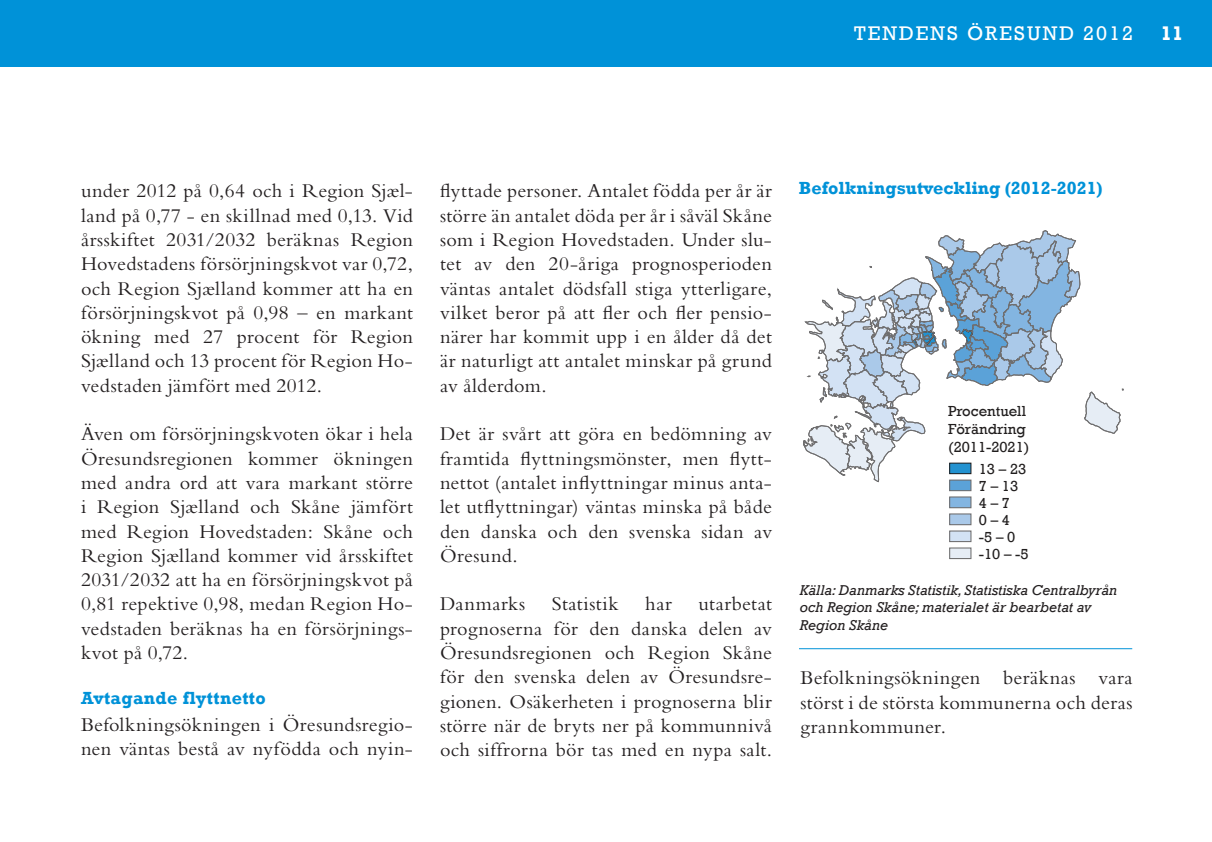
<style>
.page{position:relative;width:1212px;height:842px;background:#fff}
.page>*{position:absolute;margin:0;border:0;box-sizing:border-box;transform-origin:0 0}
.bread{font:20.25px/24.3px "Bembo";letter-spacing:.015em;color:#231f20;text-align:justify}
.t1{font:20.25px "Rockwell";letter-spacing:.1em;color:#fff}
.bread-2{font:20.25px "Bembo";letter-spacing:.035em;color:#231f20}
.t2{font:700 20.25px "Rockwell";color:#fff}
.diagramrubrik{font:700 18px "Rockwell";color:#0092d8}
.head_lille{font:700 18px "Rockwell";letter-spacing:.02em;color:#0092d8}
.t3{font:14.85px/17.1px "Rockwell";color:#211e1e}
.kilde_figur{font:italic 14.62px/17.6px "Rockwell";color:#231f20}
</style>
<div class="page">
<div style="left:0;top:0;width:1212px;height:67px;background:#0092d8"></div>
<div style="left:950px;top:480px;width:21px;height:11px;background:#5ba2d8"></div>
<div style="left:949px;top:480px;width:22px;height:11px;border:1px solid #6f6e6f"></div>
<div style="left:950px;top:497px;width:21px;height:11px;background:#83b5e1"></div>
<div style="left:949px;top:496px;width:22px;height:12px;border:1px solid #6f6e6f"></div>
<div style="left:950px;top:514px;width:21px;height:11px;background:#aac9e9"></div>
<div style="left:949px;top:513px;width:22px;height:12px;border:1px solid #6f6e6f"></div>
<div style="left:950px;top:531px;width:21px;height:11px;background:#d3e2f4"></div>
<div style="left:949px;top:530px;width:22px;height:12px;border:1px solid #6f6e6f"></div>
<div style="left:950px;top:548px;width:21px;height:10px;background:#e6edf5"></div>
<div style="left:949px;top:547px;width:22px;height:12px;border:1px solid #707070"></div>
<svg style="left:803px;top:230px;width:320px;height:252px"></svg>
<hr style="left:799px;top:648px;width:333px;height:1px;background:#0092d8">
<p class="t1" style="left:854px;top:22px;width:280px">TENDENS ÖRESUND 2012</p>
<p class="t2" style="left:1161px;top:21px;width:24px">11</p>
<p class="bread" style="left:81px;top:178px;width:333px">under 2012 på 0,64 och i Region Sjæl&shy;land på 0,77 - en skillnad med 0,13. Vid årsskiftet 2031/2032 beräknas Region Hovedstadens försörjningskvot var 0,72, och Region Sjælland kommer att ha en försörjningskvot på 0,98 – en markant ökning med 27 procent för Region Sjælland och 13 procent för Region Ho&shy;vedstaden jämfört med 2012.</p>
<p class="bread" style="left:81px;top:421px;width:333px">Även om försörjningskvoten ökar i hela Öresundsregionen kommer ökningen med andra ord att vara markant större i Region Sjælland och Skåne jämfört med Region Hovedstaden: Skåne och Region Sjælland kommer vid årsskiftet 2031/2032 att ha en försörjningskvot på 0,81 repektive 0,98, medan Region Ho&shy;vedstaden beräknas ha en försörjnings&shy;kvot på 0,72.</p>
<p class="head_lille" style="left:81px;top:687px;width:186px">Avtagande flyttnetto</p>
<p class="bread" style="left:81px;top:712px;width:333px">Befolkningsökningen i Öresundsregio&shy;nen väntas bestå av nyfödda och nyin-</p>
<p class="bread" style="left:440px;top:178px;width:333px">flyttade personer. Antalet födda per år är större än antalet döda per år i såväl Skåne som i Region Hovedstaden. Under slu&shy;tet av den 20-åriga prognosperioden väntas antalet dödsfall stiga ytterligare, vilket beror på att fler och fler pensio&shy;närer har kommit upp i en ålder då det är naturligt att antalet minskar på grund av ålderdom.</p>
<p class="bread" style="left:440px;top:421px;width:333px">Det är svårt att göra en bedömning av framtida flyttningsmönster, men flytt&shy;nettot (antalet inflyttningar minus anta&shy;let utflyttningar) väntas minska på både den danska och den svenska sidan av Öresund.</p>
<p class="bread-2" style="left:440px;top:592px;width:87px">Danmarks</p>
<p class="bread" style="left:552px;top:592px;width:68px">Statistik</p>
<p class="bread" style="left:645px;top:592px;width:28px">har</p>
<p class="bread" style="left:440px;top:592px;width:333px;text-indent:258px">utarbetat prognoserna för den danska delen av Öresundsregionen och Region Skåne för den svenska delen av Öresundsre&shy;gionen. Osäkerheten i prognoserna blir större när de bryts ner på kommunnivå och siffrorna bör tas med en nypa salt.</p>
<p class="diagramrubrik" style="left:799px;top:177px;width:305px">Befolkningsutveckling (2012-2021)</p>
<p class="t3" style="left:948px;top:402px;width:83px;line-height:18px">Procentuell<br>Förändring (2011-2021)</p>
<p class="t3" style="left:979px;top:461px;width:51px">13 – 23<br>7 – 13<br>4 – 7<br>0 – 4<br>-5 – 0 -10 – -5</p>
<p class="kilde_figur" style="left:800px;top:581px;width:319px">Källa: Danmarks Statistik, Statistiska Centralbyrån och Region Skåne; materialet är bearbetat av<br>Region Skåne</p>
<p class="bread" style="left:800px;top:665px;width:333px">Befolkningsökningen beräknas vara störst i de största kommunerna och deras grannkommuner.</p>
</div>
